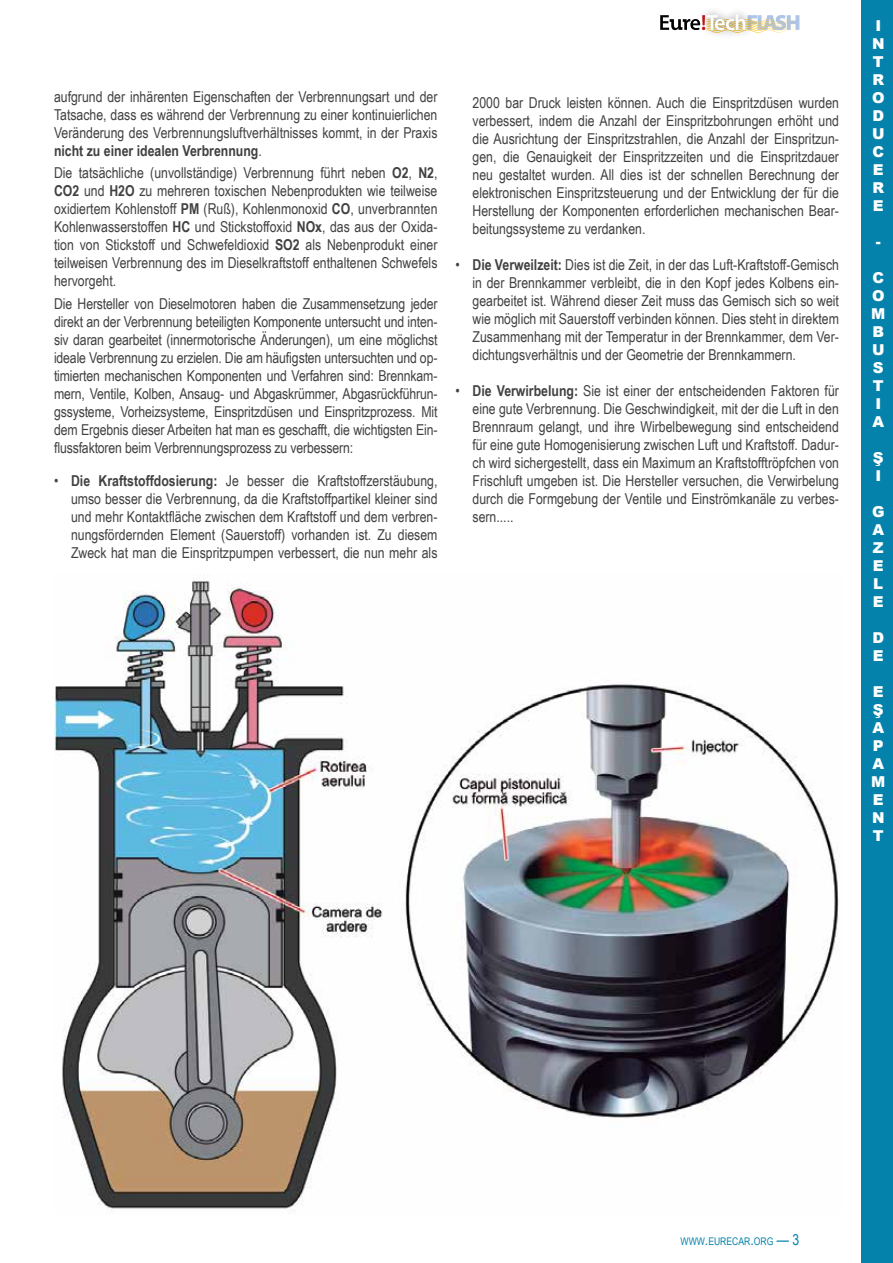
<style>
.page{position:relative;width:893px;height:1263px;background:#fff}
.page>*{position:absolute;margin:0;border:0;box-sizing:border-box;transform-origin:0 0}
.t1{font:15px/18px "Arial Narrow";color:#414042;text-align:justify}
.t2{font:900 15px/18px "Arial";color:#fff}
.t3{font:10.5px "Arial Narrow";color:#0482ab}
.s1{font-weight:700}
.s2{font-size:15px}
</style>
<div class="page">
<svg style="left:660px;top:14px;width:139px;height:19px"></svg>
<div style="left:862px;top:0;width:31px;height:1263px;background:#0482ab"></div>
<img style="left:54px;top:574px;width:785px;height:640px">
<p class="t1" style="left:54px;top:87px;width:385px">aufgrund der inhärenten Eigenschaften der Verbrennungsart und der Tatsache, dass es während der Verbrennung zu einer kontinuierlichen Veränderung des Verbrennungsluftverhältnisses kommt, in der Praxis <span class="s1">nicht zu einer idealen Verbrennung</span>.</p>
<p class="t1" style="left:54px;top:164px;width:385px">Die tatsächliche (unvollständige) Verbrennung führt neben <span class="s1">O2</span>, <span class="s1">N2</span>, <span class="s1">CO2</span> und <span class="s1">H2O</span> zu mehreren toxischen Nebenprodukten wie teilweise oxidiertem Kohlenstoff <span class="s1">PM</span> (Ruß), Kohlenmonoxid <span class="s1">CO</span>, unverbrannten Kohlenwasserstoffen <span class="s1">HC</span> und Stickstoffoxid <span class="s1">NOx</span>, das aus der Oxida&shy;tion von Stickstoff und Schwefeldioxid <span class="s1">SO2</span> als Nebenprodukt einer teilweisen Verbrennung des im Dieselkraftstoff enthaltenen Schwefels hervorgeht.</p>
<p class="t1" style="left:54px;top:294px;width:385px">Die Hersteller von Dieselmotoren haben die Zusammensetzung jeder direkt an der Verbrennung beteiligten Komponente untersucht und inten&shy;siv daran gearbeitet (innermotorische Änderungen), um eine möglichst ideale Verbrennung zu erzielen. Die am häufigsten untersuchten und op&shy;timierten mechanischen Komponenten und Verfahren sind: Brennkam&shy;mern, Ventile, Kolben, Ansaug- und Abgaskrümmer, Abgasrückführun&shy;gssysteme, Vorheizsysteme, Einspritzdüsen und Einspritzprozess. Mit dem Ergebnis dieser Arbeiten hat man es geschafft, die wichtigsten Ein&shy;flussfaktoren beim Verbrennungsprozess zu verbessern:</p>
<p class="t1" style="left:71px;top:471px;width:368px;text-indent:-17px">• <span class="s1">Die Kraftstoffdosierung:</span> Je besser die Kraftstoffzerstäubung, umso besser die Verbrennung, da die Kraftstoffpartikel kleiner sind und mehr Kontaktfläche zwischen dem Kraftstoff und dem verbren&shy;nungsfördernden Element (Sauerstoff) vorhanden ist. Zu diesem Zweck hat man die Einspritzpumpen verbessert, die nun mehr als</p>
<p class="t1" style="left:472px;top:93px;width:368px">2000 bar Druck leisten können. Auch die Einspritzdüsen wurden verbessert, indem die Anzahl der Einspritzbohrungen erhöht und die Ausrichtung der Einspritzstrahlen, die Anzahl der Einspritzun&shy;gen, die Genauigkeit der Einspritzzeiten und die Einspritzdauer neu gestaltet wurden. All dies ist der schnellen Berechnung der elektronischen Einspritzsteuerung und der Entwicklung der für die Herstellung der Komponenten erforderlichen mechanischen Bear&shy;beitungssysteme zu verdanken.</p>
<p class="t1" style="left:472px;top:255px;width:368px;text-indent:-17px">• <span class="s1">Die Verweilzeit:</span> Dies ist die Zeit, in der das Luft-Kraftstoff-Gemisch in der Brennkammer verbleibt, die in den Kopf jedes Kolbens ein&shy;gearbeitet ist. Während dieser Zeit muss das Gemisch sich so weit wie möglich mit Sauerstoff verbinden können. Dies steht in direktem Zusammenhang mit der Temperatur in der Brennkammer, dem Ver&shy;dichtungsverhältnis und der Geometrie der Brennkammern.</p>
<p class="t1" style="left:472px;top:381px;width:368px;text-indent:-17px">• <span class="s1">Die Verwirbelung:</span> Sie ist einer der entscheidenden Faktoren für eine gute Verbrennung. Die Geschwindigkeit, mit der die Luft in den Brennraum gelangt, und ihre Wirbelbewegung sind entscheidend für eine gute Homogenisierung zwischen Luft und Kraftstoff. Dadur&shy;ch wird sichergestellt, dass ein Maximum an Kraftstofftröpfchen von Frischluft umgeben ist. Die Hersteller versuchen, die Verwirbelung durch die Formgebung der Ventile und Einströmkanäle zu verbes&shy;sern.....</p>
<p class="t2" style="left:872px;top:16px;width:14px">I<br>N<br>T<br>R<br>O<br>D<br>U<br>C<br>E<br>R<br>E</p>
<p class="t2" style="left:876px;top:232px;width:6px">-</p>
<p class="t2" style="left:871px;top:268px;width:16px">C<br>O<br>M<br>B<br>U<br>S<br>T<br>I<br>A</p>
<p class="t2" style="left:873px;top:448px;width:12px">Ş<br>I</p>
<p class="t2" style="left:872px;top:502px;width:14px;text-align:justify">G A Z E L E</p>
<p class="t2" style="left:872px;top:628px;width:13px">D<br>E</p>
<p class="t2" style="left:871px;top:682px;width:16px;text-align:justify">E Ş A P A M E N T</p>
<p class="t3" style="left:680px;top:1233px;width:120px">WWW<span class="s2">.</span>EURECAR<span class="s2">.</span>ORG <span class="s2">— 3</span></p>
</div>
